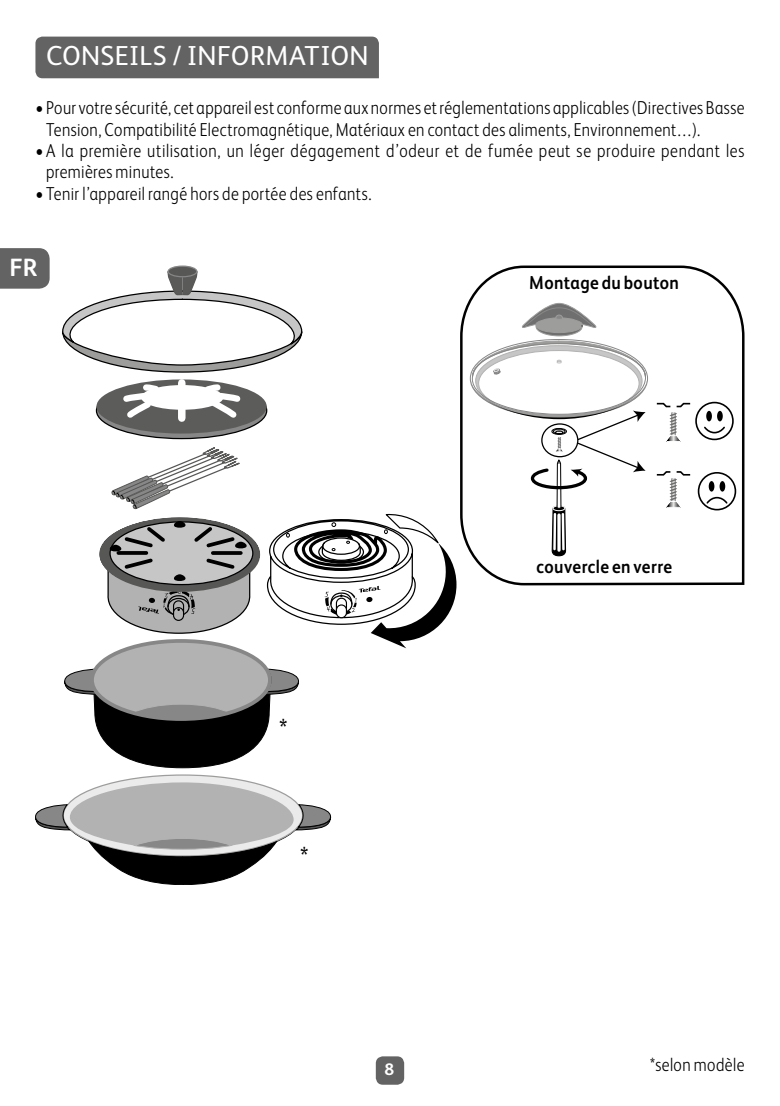
<style>
.page{position:relative;width:780px;height:1106px;background:#fff}
.page>*{position:absolute;margin:0;border:0;box-sizing:border-box;transform-origin:0 0}
.t1{font:300 30px "FS Albert";color:#000;scale:.9 1}
.t2{font:27.5px "FS Albert JPM";letter-spacing:.01em;color:#fff}
.t3{font:700 25px "FS Albert";color:#fff}
.t4{font:300 18.75px/21.2px "FS Albert";letter-spacing:.03em;color:#000;scale:.85 1}
.t5{font:700 18.75px "FS Albert";letter-spacing:.025em;color:#000;scale:.9 1}
.t6{font:700 16.75px "FS Albert";color:#fff;scale:1.05 1}
</style>
<div class="page">
<div style="left:35px;top:37px;width:344px;height:41px;background:#646363"></div>
<svg style="left:63px;top:775px;width:239px;height:81px"></svg>
<svg style="left:35px;top:782px;width:296px;height:102px"></svg>
<svg style="left:65px;top:669px;width:233px;height:99px"></svg>
<div style="left:92px;top:641px;width:178px;height:78px;background:#b3b2b2;border-radius:50%"></div>
<div style="left:133px;top:704px;width:96px;height:14px;background:#878787;border-radius:50%"></div>
<div style="left:132px;top:704px;width:97px;height:14px;border:1px solid #b3b2b2;border-radius:50%"></div>
<div style="left:90px;top:639px;width:182px;height:82px;border:4px solid #878787;border-radius:50%"></div>
<svg style="left:99px;top:447px;width:357px;height:201px"></svg>
<svg style="left:96px;top:382px;width:171px;height:56px"></svg>
<div style="left:96px;top:379px;width:171px;height:54px;background:#5c5c5b;border-radius:50%"></div>
<svg style="left:119px;top:381px;width:126px;height:41px"></svg>
<svg style="left:62px;top:267px;width:241px;height:106px"></svg>
<div style="left:168px;top:266px;width:29px;height:11px;background:#575756;border-radius:50%"></div>
<div style="left:167px;top:265px;width:30px;height:12px;border:1px solid #878787;border-radius:50%"></div>
<svg style="left:460px;top:265px;width:284px;height:320px"></svg>
<svg style="left:0;top:248px;width:50px;height:41px"></svg>
<div style="left:376px;top:1056px;width:28px;height:28px;background:#646363;border-radius:7px"></div>
<h2 class="t2" style="left:46px;top:37px;width:324px">CONSEILS / INFORMATION</h2>
<p class="t4" style="left:46px;top:97px;width:823px;text-indent:-11px">• Pour votre sécurité, cet appareil est conforme aux normes et réglementations applicables (Directives Basse<br>Tension, Compatibilité Electromagnétique, Matériaux en contact des aliments, Environnement…).</p>
<p class="t4" style="left:46px;top:140px;width:823px;text-indent:-11px">• A la première utilisation, un léger dégagement d’odeur et de fumée peut se produire pendant les premières minutes.</p>
<p class="t4" style="left:35px;top:182px;width:397px">• Tenir l’appareil rangé hors de portée des enfants.</p>
<h3 class="t3" style="left:9px;top:252px;width:30px">FR</h3>
<h1 class="t1" style="left:279px;top:712px;width:11px">*</h1>
<h1 class="t1" style="left:300px;top:840px;width:11px">*</h1>
<p class="t6" style="left:384px;top:1059px;width:11px">8</p>
<p class="t5" style="left:529px;top:272px;width:168px">Montage du bouton</p>
<p class="t5" style="left:536px;top:556px;width:152px">couvercle en verre</p>
<p class="t4" style="left:650px;top:1053px;width:113px">*selon modèle</p>
</div>
